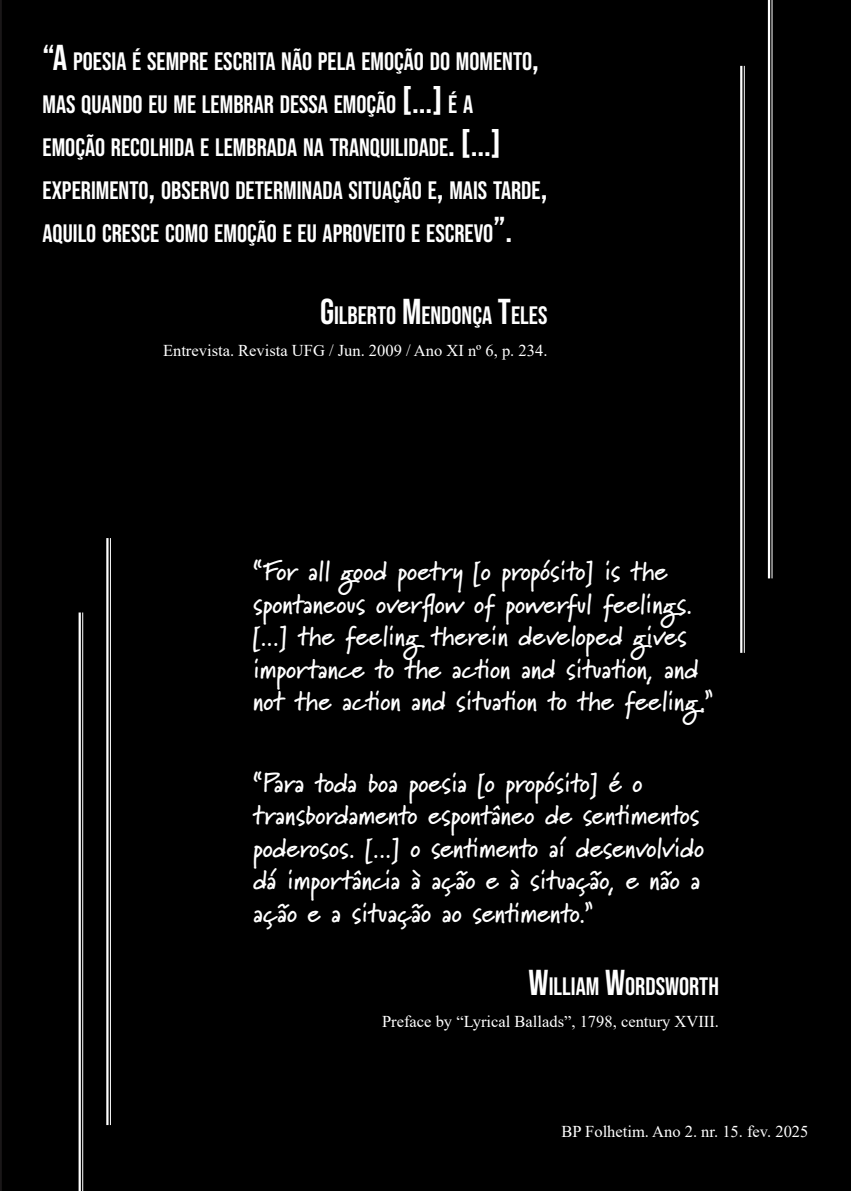
<style>
.page{position:relative;width:851px;height:1191px;background:#fff}
.page>*{position:absolute;margin:0;border:0;box-sizing:border-box;transform-origin:0 0}
.Olho_2{font:700 27px/32.4px "Marydale";color:#fff}
.Olho{font:25.2px/43.2px "Bebas Neue";color:#fff}
.Expediente{font:16.5px "Times New Roman";color:#fff}
.s1{font-size:36px}
</style>
<div class="page">
<div style="left:1px;top:0;width:849px;height:1191px;background:#000"></div>
<hr style="left:82px;top:612px;width:1px;height:579px;background:#fff">
<hr style="left:79px;top:612px;width:2px;height:579px;background:#fff">
<hr style="left:110px;top:538px;width:1px;height:587px;background:#fff">
<hr style="left:106px;top:538px;width:2px;height:587px;background:#fff">
<hr style="left:743px;top:66px;width:1px;height:587px;background:#fff">
<hr style="left:740px;top:66px;width:2px;height:587px;background:#fff">
<hr style="left:771px;top:0;width:1px;height:578px;background:#fff">
<hr style="left:767px;top:0;width:3px;height:578px;background:#fff">
<p class="Olho" style="left:43px;top:39px;width:498px"><span class="s1">“A</span> POESIA É SEMPRE ESCRITA NÃO PELA EMOÇÃO DO MOMENTO<span class="s1">,<br></span>MAS QUANDO EU ME LEMBRAR</p>
<p class="Olho" style="left:280px;top:82px;width:194px">DESSA EMOÇÃO <span class="s1">[...]</span> É A</p>
<p class="Olho" style="left:43px;top:125px;width:506px;text-indent:234px">DA NA TRANQUILIDADE<span class="s1">. [...]<br></span>EXPERIMENTO<span class="s1">,</span> OBSERVO DETERMINADA SITUAÇÃO E<span class="s1">,</span> MAIS TARDE<span class="s1">,<br></span>AQUILO CRESCE COMO</p>
<p class="Olho" style="left:43px;top:125px;width:202px">EMOÇÃO RECOLHIDA E LEMBRA</p>
<p class="Olho" style="left:214px;top:212px;width:299px">EMOÇÃO E EU APROVEITO E ESCREVO<span class="s1">”.</span></p>
<p class="Olho" style="left:320px;top:293px;width:229px"><span class="s1">G</span>ILBERTO <span class="s1">M</span>ENDONÇA <span class="s1">T</span>ELES</p>
<p class="Expediente" style="left:163px;top:339px;width:386px">Entrevista. Revista UFG / Jun. 2009 / Ano XI nº 6, p. 234.</p>
<p class="Olho_2" style="left:253px;top:555px;width:461px">“For all good poetry [o propósito] is the spontaneous overflow of powerful feelings. [...] the feeling therein developed gives importance to the action and situation, and not the action and situation to the feeling.”</p>
<p class="Olho_2" style="left:253px;top:766px;width:452px">“Para toda boa poesia [o propósito] é o transbordamento espontâneo de sentimentos poderosos. [...] o sentimento aí desenvolvido dá importância à ação e à situação, e não a ação e a situação ao sentimento.”</p>
<p class="Olho" style="left:528px;top:964px;width:148px"><span class="s1">W</span>ILLIAM <span class="s1">W</span>ORDSWORTH</p>
<p class="Expediente" style="left:382px;top:1010px;width:338px">Preface by “Lyrical Ballads”, 1798, century XVIII.</p>
<p class="Expediente" style="left:561px;top:1119px;width:248px">BP Folhetim. Ano 2. nr. 15. fev. 2025</p>
</div>
